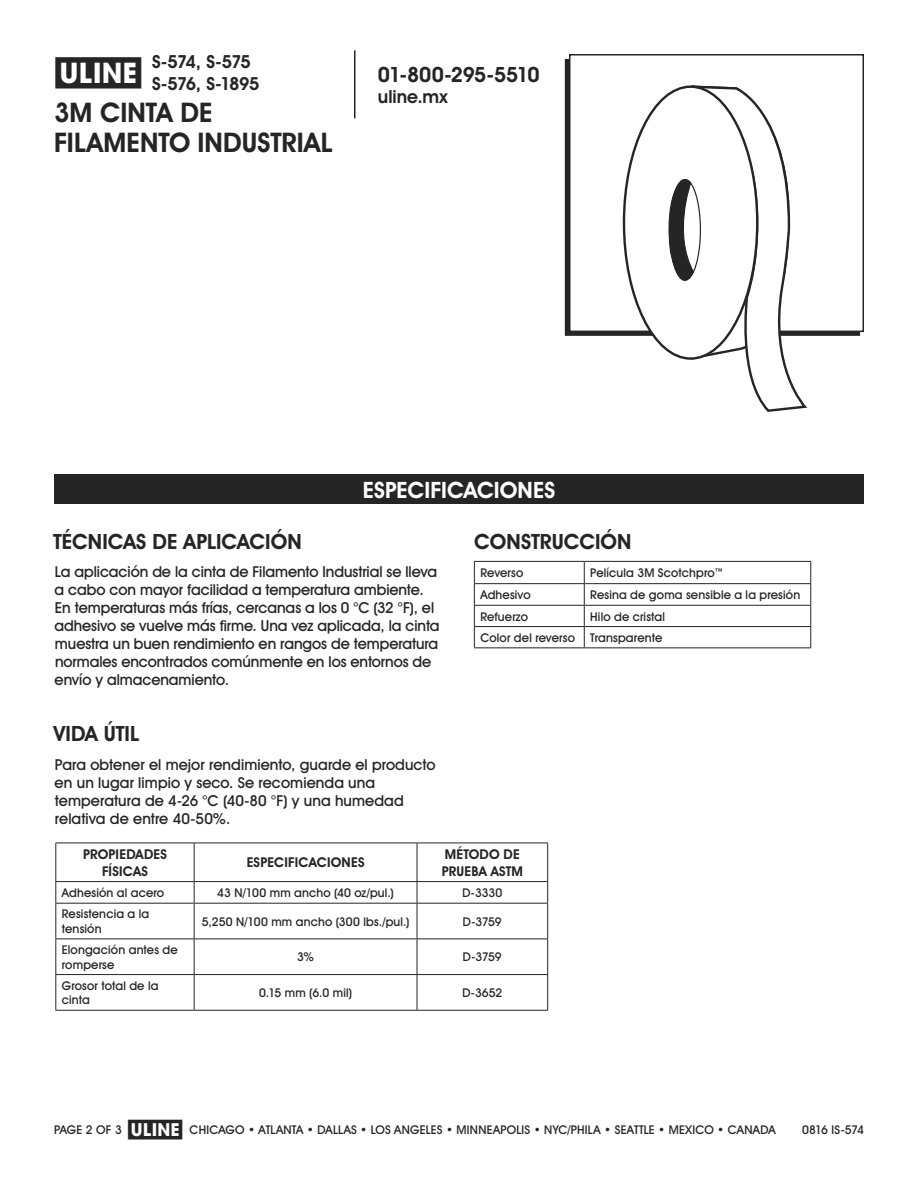
<style>
.page{position:relative;width:918px;height:1188px;background:#fff}
.page>*{position:absolute;margin:0;border:0;box-sizing:border-box;transform-origin:0 0}
.t1{font:700 27px/30px "Uline Two Knine";letter-spacing:.005em;color:#252525}
.t2{font:700 22.5px "Uline Two Knine";color:#fff}
.t3{font:700 21px "Uline Two Knine";color:#252525}
.t4{font:700 21px "Uline Two Knine";letter-spacing:-.025em;color:#252525}
.t5{font:700 18px/21.6px "Uline Two Knine";letter-spacing:-.07em;color:#252525}
.t6{font:700 18px "Uline Two Knine";letter-spacing:-.045em;color:#252525}
.t7{font:15px/18px "Uline Two Knine";letter-spacing:-.005em;color:#252525}
.t8{font:700 13.5px/16.2px "Uline Two Knine";letter-spacing:.015em;color:#252525;text-align:center}
.t9{font:12px/14.4px "Uline Two Knine";letter-spacing:.015em;color:#252525}
.t10{font:12px "Uline Two Knine";letter-spacing:-.06em;color:#252525}
.s1{font-size:18px}
</style>
<div class="page">
<hr style="left:354px;top:50px;width:2px;height:68px;background:#252525">
<div style="left:569px;top:54px;width:295px;height:278px;border:2px solid #252525"></div>
<div style="left:624px;top:87px;width:133px;height:272px;background:#fff;border-radius:50%"></div>
<svg style="left:664px;top:85px;width:143px;height:327px"></svg>
<div style="left:669px;top:179px;width:32px;height:102px;border:1px solid #252525;border-radius:50%"></div>
<div style="left:54px;top:474px;width:810px;height:30px;background:#252525"></div>
<hr style="left:55px;top:843px;width:139px;height:1px;background:#252525">
<hr style="left:55px;top:843px;width:1px;height:38px;background:#252525">
<hr style="left:194px;top:843px;width:223px;height:1px;background:#252525">
<hr style="left:194px;top:843px;width:1px;height:38px;background:#252525">
<hr style="left:417px;top:843px;width:131px;height:1px;background:#252525">
<hr style="left:417px;top:843px;width:1px;height:38px;background:#252525">
<hr style="left:547px;top:843px;width:1px;height:38px;background:#252525">
<hr style="left:55px;top:881px;width:139px;height:1px;background:#252525">
<svg style="left:55px;top:882px;width:1px;height:21px"></svg>
<hr style="left:194px;top:881px;width:223px;height:1px;background:#252525">
<svg style="left:194px;top:882px;width:1px;height:21px"></svg>
<hr style="left:417px;top:881px;width:131px;height:1px;background:#252525">
<svg style="left:417px;top:882px;width:1px;height:21px"></svg>
<svg style="left:547px;top:882px;width:1px;height:21px"></svg>
<hr style="left:55px;top:903px;width:139px;height:1px;background:#252525">
<hr style="left:55px;top:904px;width:1px;height:35px;background:#252525">
<hr style="left:194px;top:903px;width:223px;height:1px;background:#252525">
<hr style="left:194px;top:904px;width:1px;height:35px;background:#252525">
<hr style="left:417px;top:903px;width:131px;height:1px;background:#252525">
<hr style="left:417px;top:904px;width:1px;height:35px;background:#252525">
<hr style="left:547px;top:904px;width:1px;height:35px;background:#252525">
<hr style="left:55px;top:939px;width:139px;height:1px;background:#252525">
<hr style="left:55px;top:939px;width:1px;height:35px;background:#252525">
<hr style="left:194px;top:939px;width:223px;height:1px;background:#252525">
<hr style="left:194px;top:939px;width:1px;height:35px;background:#252525">
<hr style="left:417px;top:939px;width:131px;height:1px;background:#252525">
<hr style="left:417px;top:939px;width:1px;height:35px;background:#252525">
<hr style="left:547px;top:939px;width:1px;height:35px;background:#252525">
<hr style="left:55px;top:974px;width:139px;height:1px;background:#252525">
<hr style="left:55px;top:975px;width:1px;height:35px;background:#252525">
<hr style="left:194px;top:974px;width:223px;height:1px;background:#252525">
<hr style="left:194px;top:975px;width:1px;height:35px;background:#252525">
<hr style="left:417px;top:974px;width:131px;height:1px;background:#252525">
<hr style="left:417px;top:975px;width:1px;height:35px;background:#252525">
<hr style="left:547px;top:975px;width:1px;height:35px;background:#252525">
<hr style="left:55px;top:1010px;width:139px;height:1px;background:#252525">
<hr style="left:194px;top:1010px;width:223px;height:1px;background:#252525">
<hr style="left:417px;top:1010px;width:131px;height:1px;background:#252525">
<hr style="left:474px;top:561px;width:110px;height:1px;background:#252525">
<hr style="left:584px;top:561px;width:227px;height:1px;background:#252525">
<hr style="left:474px;top:583px;width:110px;height:1px;background:#252525">
<hr style="left:584px;top:583px;width:227px;height:1px;background:#252525">
<hr style="left:474px;top:605px;width:110px;height:1px;background:#252525">
<hr style="left:584px;top:605px;width:227px;height:1px;background:#252525">
<hr style="left:474px;top:626px;width:110px;height:1px;background:#252525">
<svg style="left:474px;top:562px;width:1px;height:85px"></svg>
<hr style="left:584px;top:626px;width:227px;height:1px;background:#252525">
<svg style="left:584px;top:562px;width:1px;height:85px"></svg>
<svg style="left:810px;top:562px;width:1px;height:85px"></svg>
<hr style="left:474px;top:647px;width:110px;height:1px;background:#252525">
<hr style="left:584px;top:647px;width:227px;height:1px;background:#252525">
<p class="t5" style="left:55px;top:51px;width:206px;text-indent:97px">S-574, S-575 <sup>π</sup> S-576, S-1895</p>
<h1 class="t1" style="left:54px;top:97px;width:280px">3M CINTA DE<br>FILAMENTO INDUSTRIAL</h1>
<h3 class="t4" style="left:378px;top:62px;width:163px">01-800-295-5510</h3>
<p class="t6" style="left:378px;top:86px;width:71px">uline.mx</p>
<h2 class="t2" style="left:363px;top:476px;width:194px">ESPECIFICACIONES</h2>
<h3 class="t3" style="left:53px;top:528px;width:250px">TÉCNICAS DE APLICACIÓN</h3>
<p class="t7" style="left:55px;top:563px;width:386px">La aplicación de la cinta de Filamento Industrial se lleva a cabo con mayor facilidad a temperatura ambiente.<br>En temperaturas más frías, cercanas a los 0 °C (32 °F), el adhesivo se vuelve más firme. Una vez aplicada, la cinta muestra un buen rendimiento en rangos de temperatura normales encontrados comúnmente en los entornos de envío y almacenamiento.</p>
<h3 class="t3" style="left:53px;top:721px;width:87px">VIDA ÚTIL</h3>
<p class="t7" style="left:55px;top:755px;width:383px">Para obtener el mejor rendimiento, guarde el producto en un lugar limpio y seco. Se recomienda una temperatura de 4-26 °C (40-80 °F) y una humedad relativa de entre 40-50%.</p>
<h3 class="t3" style="left:474px;top:528px;width:159px">CONSTRUCCIÓN</h3>
<p class="t9" style="left:480px;top:565px;width:44px">Reverso</p>
<p class="t9" style="left:590px;top:565px;width:135px">Película 3M Scotchpro™</p>
<p class="t9" style="left:480px;top:587px;width:52px">Adhesivo</p>
<p class="t9" style="left:590px;top:587px;width:211px">Resina de goma sensible a la presión</p>
<p class="t9" style="left:480px;top:609px;width:49px">Refuerzo</p>
<p class="t9" style="left:590px;top:609px;width:76px">Hilo de cristal</p>
<p class="t9" style="left:480px;top:630px;width:96px">Color del reverso</p>
<p class="t9" style="left:590px;top:630px;width:74px">Transparente</p>
<p class="t8" style="left:83px;top:846px;width:85px">PROPIEDADES<br>FÍSICAS</p>
<p class="t8" style="left:247px;top:854px;width:119px">ESPECIFICACIONES</p>
<p class="t8" style="left:442px;top:846px;width:83px;text-align:left">MÉTODO DE<br>PRUEBA ASTM</p>
<p class="t9" style="left:62px;top:885px;width:104px">Adhesión al acero</p>
<p class="t9" style="left:217px;top:885px;width:178px">43 N/100 mm ancho (40 oz/pul.)</p>
<p class="t9" style="left:462px;top:885px;width:42px">D-3330</p>
<p class="t9" style="left:62px;top:907px;width:89px">Resistencia a la tensión</p>
<p class="t9" style="left:202px;top:914px;width:209px">5,250 N/100 mm ancho (300 lbs./pul.)</p>
<p class="t9" style="left:463px;top:914px;width:40px">D-3759</p>
<p class="t9" style="left:62px;top:943px;width:117px">Elongación antes de romperse</p>
<p class="t9" style="left:297px;top:950px;width:19px">3%</p>
<p class="t9" style="left:463px;top:950px;width:40px">D-3759</p>
<p class="t9" style="left:62px;top:978px;width:98px">Grosor total de la cinta</p>
<p class="t9" style="left:259px;top:985px;width:95px">0.15 mm (6.0 mil)</p>
<p class="t9" style="left:462px;top:985px;width:41px">D-3652</p>
<p class="t9" style="left:128px;top:1122px;width:649px"><span class="s1">π</span> CHICAGO • ATLANTA • DALLAS • LOS ANGELES • MINNEAPOLIS • NYC/PHILA • SEATTLE • MEXICO • CANADA</p>
<p class="t9" style="left:54px;top:1122px;width:69px">PAGE 2 OF 3</p>
<p class="t10" style="left:802px;top:1122px;width:63px">0816 IS-574</p>
</div>
